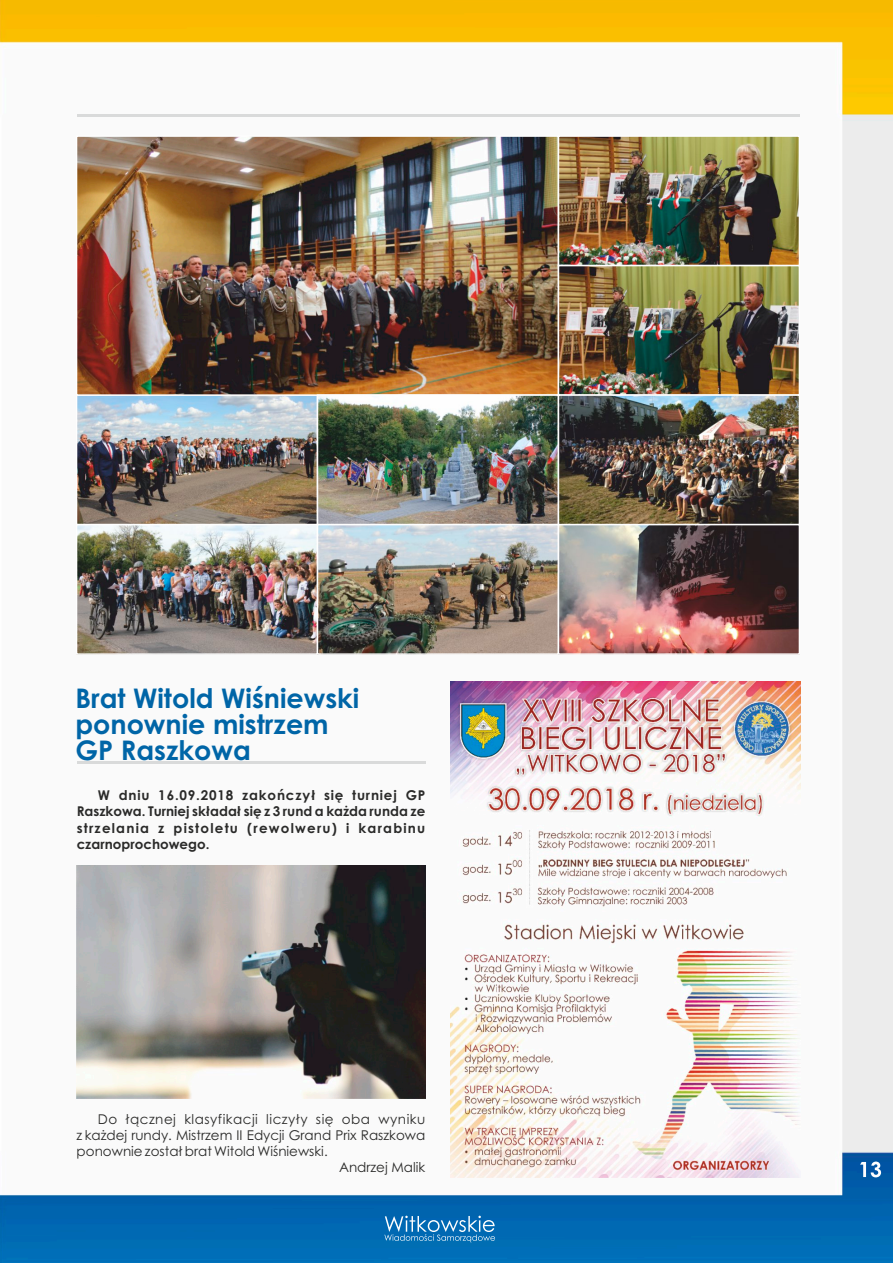
<style>
.page{position:relative;width:893px;height:1263px;background:#fff}
.page>*{position:absolute;margin:0;border:0;box-sizing:border-box;transform-origin:0 0}
.t1{font:700 27px/26.2px "Century Gothic";color:#0065a7}
.t2{font:700 13.5px/16.4px "Century Gothic";letter-spacing:.09em;color:#2a2a29;text-align:justify}
.t3{font:13.5px "Century Gothic";color:#2a2a29}
.t4{font:13.5px "Century Gothic";letter-spacing:.035em;color:#2a2a29}
</style>
<div class="page">
<img style="left:0;top:0;width:893px;height:1263px">
<svg style="left:860px;top:1161px;width:21px;height:16px"></svg>
<svg style="left:384px;top:1216px;width:111px;height:26px;background:#3386c1"></svg>
<hr style="left:77px;top:115px;width:723px;height:2px;background:#d9dada">
<hr style="left:77px;top:761px;width:348px;height:2px;background:#d9dada">
<img style="left:77px;top:865px;width:348px;height:233px">
<img style="left:79px;top:138px;width:718px;height:514px">
<div style="left:76px;top:394px;width:242px;height:131px;border:2px solid #fefefe"></div>
<div style="left:76px;top:524px;width:242px;height:131px;border:2px solid #fefefe"></div>
<img style="left:451px;top:681px;width:349px;height:497px">
<img style="left:75px;top:135px;width:483px;height:262px">
<div style="left:558px;top:135px;width:242px;height:131px;border:2px solid #fefefe"></div>
<div style="left:558px;top:265px;width:242px;height:131px;border:2px solid #fefefe"></div>
<div style="left:317px;top:394px;width:242px;height:131px;border:2px solid #fefefe"></div>
<div style="left:317px;top:524px;width:242px;height:131px;border:2px solid #fefefe"></div>
<div style="left:558px;top:394px;width:242px;height:131px;border:2px solid #fefefe"></div>
<div style="left:558px;top:524px;width:242px;height:131px;border:2px solid #fefefe"></div>
<h1 class="t1" style="left:75px;top:687px;width:286px">Brat Witold Wiśniewski ponownie mistrzem<br>GP Raszkowa</h1>
<p class="t2" style="left:77px;top:788px;width:350px;text-indent:21px">W dniu 16.09.2018 zakończył się turniej GP Raszkowa. Turniej składał się z 3 rund a każda runda ze strzelania z pistoletu (rewolweru) i karabinu czarnoprochowego.</p>
<p class="t4" style="left:98px;top:1114px;width:329px">Do łącznej klasyfikacji liczyły się oba wyniku</p>
<p class="t3" style="left:77px;top:1130px;width:350px">z każdej rundy. Mistrzem II Edycji Grand Prix Raszkowa</p>
<p class="t3" style="left:77px;top:1146px;width:253px">ponownie został brat Witold Wiśniewski.</p>
<p class="t3" style="left:339px;top:1162px;width:88px">Andrzej Malik</p>
</div>
